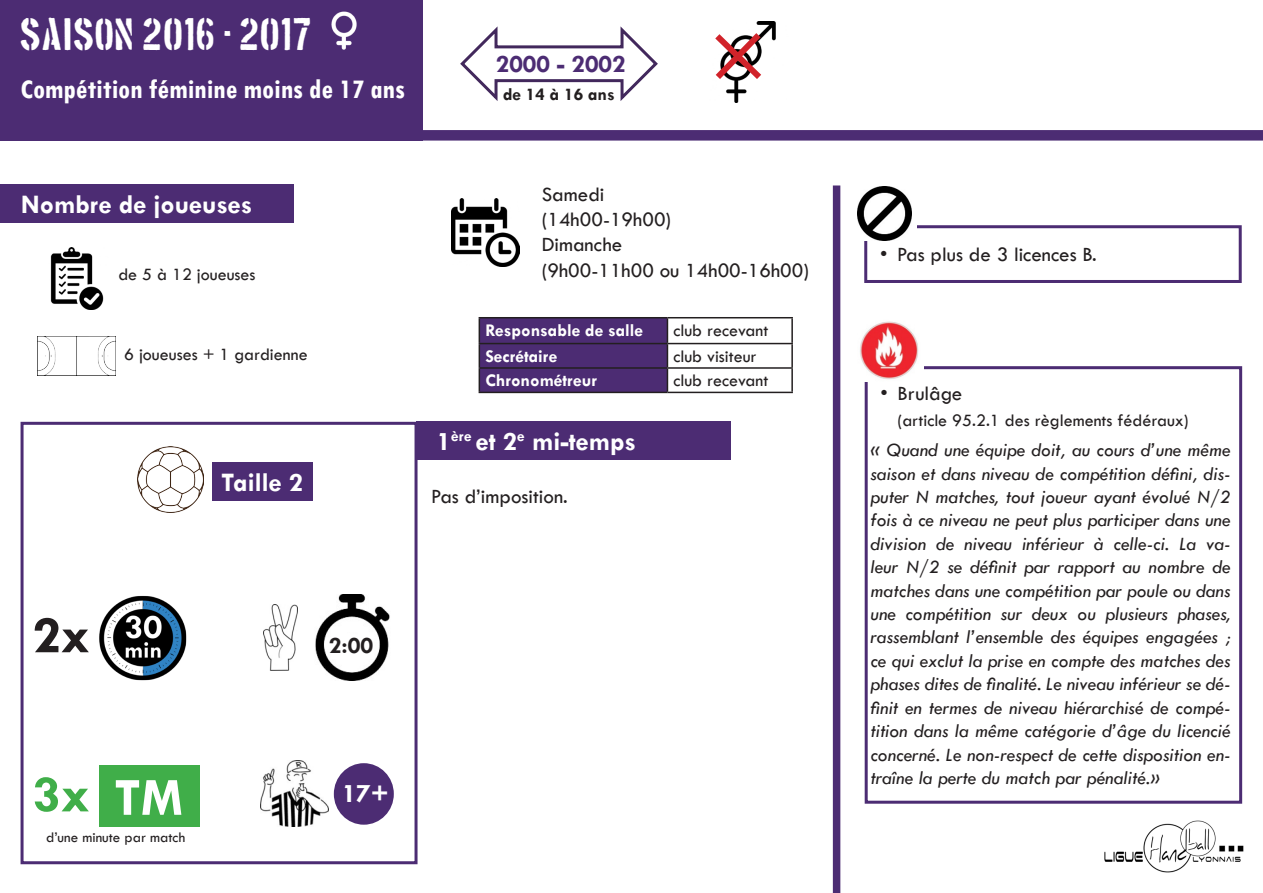
<style>
.page{position:relative;width:1263px;height:893px;background:#fff}
.page>*{position:absolute;margin:0;border:0;box-sizing:border-box;transform-origin:0 0}
.t1{font:700 54px "Tw Cen";color:#40ae49}
.t2{font:700 54px "Tw Cen";color:#fff}
.t3{font:700 54px "Tw Cen";color:#231f20}
.t4{font:36px "Boston Traffic";color:#fff}
.t5{font:700 condensed 28.5px "Tw Cen";color:#fff}
.t6{font:700 27px "Tw Cen";color:#fff}
.t7{font:700 25.5px "Tw Cen";color:#4c2c73}
.t8{font:700 24px "Tw Cen";color:#231f20}
.t9{font:21px "Tw Cen";color:#231f20}
.t10{font:italic 19.5px/23.4px "Tw Cen";color:#231f20;text-align:justify}
.t11{font:18px "Tw Cen";color:#231f20}
.t12{font:700 18px "Tw Cen";color:#fff}
.t13{font:700 18px "Tw Cen";color:#231f20}
.t14{font:15px "Tw Cen";color:#231f20}
</style>
<div class="page">
<div style="left:416px;top:422px;width:314px;height:38px;background:#4c2c73"></div>
<div style="left:0;top:0;width:422px;height:141px;background:#4c2c73"></div>
<hr style="left:479px;top:317px;width:188px;height:1px;background:#231f20">
<hr style="left:667px;top:317px;width:126px;height:1px;background:#231f20">
<hr style="left:791px;top:318px;width:2px;height:25px;background:#231f20">
<hr style="left:667px;top:343px;width:126px;height:1px;background:#231f20">
<hr style="left:791px;top:344px;width:2px;height:23px;background:#231f20">
<hr style="left:667px;top:367px;width:126px;height:2px;background:#231f20">
<svg style="left:479px;top:318px;width:189px;height:74px;background:#492b6d"></svg>
<hr style="left:791px;top:369px;width:2px;height:23px;background:#231f20">
<hr style="left:479px;top:392px;width:188px;height:1px;background:#231f20">
<hr style="left:667px;top:392px;width:126px;height:1px;background:#231f20">
<div style="left:377px;top:130px;width:886px;height:11px;background:#4c2c73"></div>
<img style="left:452px;top:198px;width:68px;height:68px">
<div style="left:0;top:184px;width:293px;height:39px;background:#4c2c73"></div>
<div style="left:833px;top:185px;width:7px;height:708px;background:#4c2c73"></div>
<img style="left:331px;top:11px;width:26px;height:39px">
<img style="left:50px;top:247px;width:54px;height:63px">
<img style="left:38px;top:336px;width:78px;height:39px">
<svg style="left:460px;top:26px;width:198px;height:75px"></svg>
<div style="left:21px;top:422px;width:396px;height:442px;border:3px solid #4c2c73"></div>
<div style="left:212px;top:462px;width:101px;height:39px;background:#4c2c73"></div>
<img style="left:138px;top:446px;width:66px;height:66px">
<img style="left:99px;top:595px;width:88px;height:86px">
<img style="left:263px;top:605px;width:35px;height:66px">
<div style="left:99px;top:765px;width:100px;height:62px;background:#40ae49"></div>
<img style="left:315px;top:595px;width:75px;height:86px">
<img style="left:726px;top:21px;width:50px;height:82px">
<svg style="left:715px;top:27px;width:52px;height:58px"></svg>
<div style="left:864px;top:225px;width:378px;height:58px;border:3px solid #4c2c73"></div>
<div style="left:851px;top:187px;width:66px;height:54px;background:#fff"></div>
<img style="left:857px;top:187px;width:54px;height:54px">
<div style="left:865px;top:366px;width:377px;height:438px;border:3px solid #4c2c73"></div>
<div style="left:852px;top:316px;width:72px;height:66px;background:#fff"></div>
<img style="left:860px;top:321px;width:58px;height:58px">
<img style="left:1104px;top:820px;width:140px;height:53px">
<div style="left:334px;top:763px;width:60px;height:62px;background:#4c2c73;border-radius:50%"></div>
<img style="left:260px;top:761px;width:68px;height:66px">
<p class="t4" style="left:21px;top:17px;width:294px">SAISON 2016 - 2017</p>
<p class="t5" style="left:21px;top:72px;width:386px">Compétition féminine moins de 17 ans</p>
<p class="t7" style="left:496px;top:49px;width:131px">2000 - 2002</p>
<p class="t13" style="left:503px;top:84px;width:113px">de 14 à 16 ans</p>
<p class="t6" style="left:21px;top:188px;width:233px">Nombre de joueuses</p>
<p class="t11" style="left:118px;top:264px;width:139px">de 5 à 12 joueuses</p>
<p class="t11" style="left:124px;top:343px;width:185px">6 joueuses + 1 gardienne</p>
<p class="t6" style="left:221px;top:466px;width:83px">Taille 2</p>
<p class="t9" style="left:542px;top:182px;width:64px">Samedi</p>
<p class="t9" style="left:542px;top:207px;width:131px">(14h00-19h00)</p>
<p class="t9" style="left:542px;top:232px;width:82px">Dimanche</p>
<p class="t9" style="left:542px;top:257px;width:269px">(9h00-11h00 ou 14h00-16h00)</p>
<p class="t12" style="left:485px;top:320px;width:159px">Responsable de salle</p>
<p class="t11" style="left:673px;top:320px;width:96px">club recevant</p>
<p class="t12" style="left:485px;top:345px;width:74px">Secrétaire</p>
<p class="t11" style="left:673px;top:345px;width:85px">club visiteur</p>
<p class="t12" style="left:485px;top:370px;width:113px">Chronométreur</p>
<p class="t11" style="left:673px;top:370px;width:96px">club recevant</p>
<p class="t6" style="left:437px;top:425px;width:201px">1<sup>ère</sup> et 2<sup>e</sup> mi-temps</p>
<p class="t9" style="left:431px;top:484px;width:138px">Pas d’imposition.</p>
<p class="t3" style="left:32px;top:603px;width:59px">2x</p>
<p class="t8" style="left:329px;top:631px;width:46px">2:00</p>
<p class="t1" style="left:32px;top:762px;width:59px">3x</p>
<p class="t2" style="left:115px;top:765px;width:70px">TM</p>
<p class="t14" style="left:46px;top:828px;width:141px">d’une minute par match</p>
<p class="t6" style="left:342px;top:777px;width:48px">17+</p>
<p class="t9" style="left:880px;top:242px;width:218px">• Pas plus de 3 licences B.</p>
<p class="t9" style="left:880px;top:381px;width:83px">• Brulâge</p>
<p class="t11" style="left:897px;top:409px;width:293px">(article 95.2.1 des règlements fédéraux)</p>
<p class="t10" style="left:870px;top:438px;width:362px">« Quand une équipe doit, au cours d’une même saison et dans niveau de compétition défini, dis&shy;puter N matches, tout joueur ayant évolué N/2 fois à ce niveau ne peut plus participer dans une division de niveau inférieur à celle-ci. La va&shy;leur N/2 se définit par rapport au nombre de matches dans une compétition par poule ou dans une compétition sur deux ou plusieurs phases, rassemblant l’ensemble des équipes engagées ; ce qui exclut la prise en compte des matches des phases dites de finalité. Le niveau inférieur se dé&shy;finit en termes de niveau hiérarchisé de compé&shy;tition dans la même catégorie d’âge du licencié concerné. Le non-respect de cette disposition en&shy;traîne la perte du match par pénalité.»</p>
</div>
